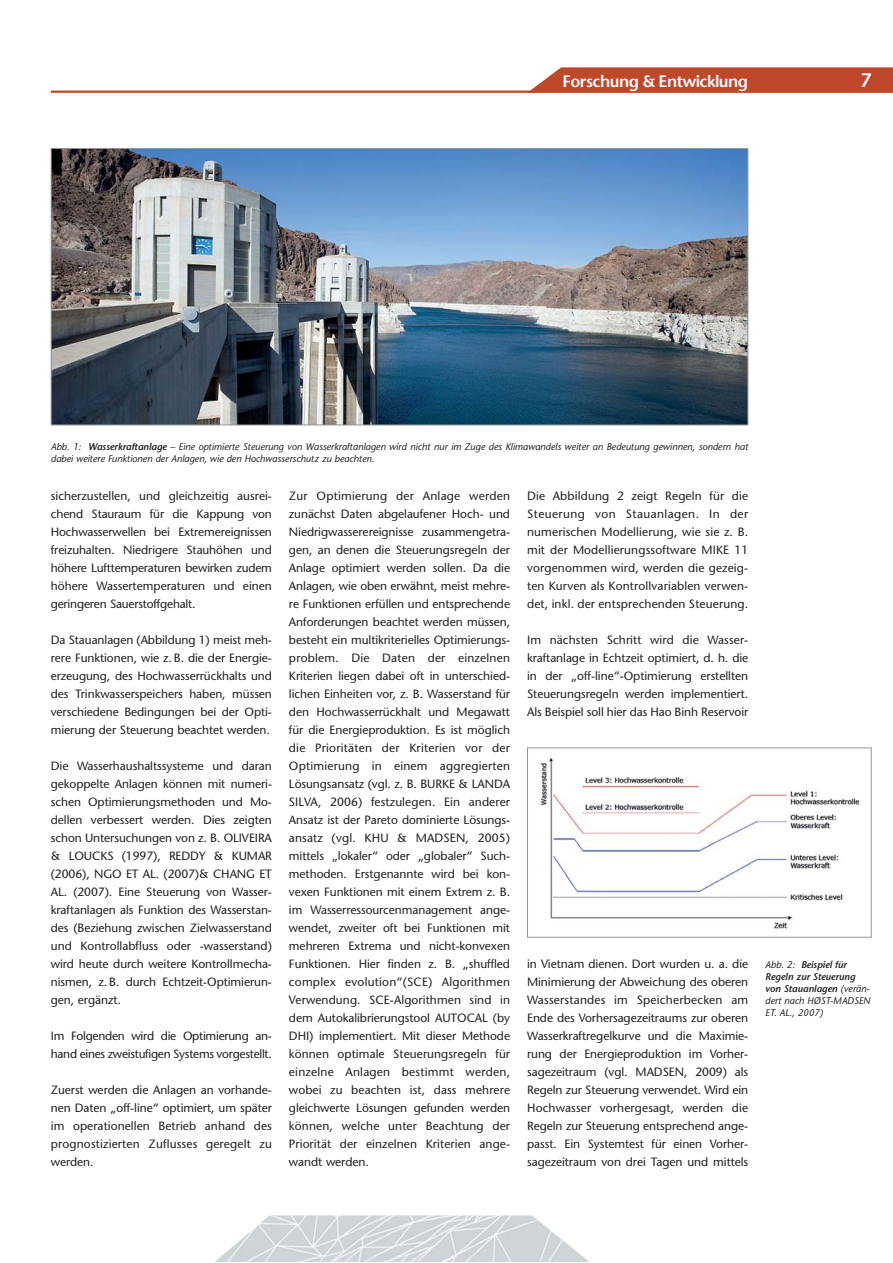
<style>
.page{position:relative;width:893px;height:1263px;background:#fff}
.page>*{position:absolute;margin:0;border:0;box-sizing:border-box;transform-origin:0 0}
.t1{font:600 19.5px "Stone Sans";color:#fff}
.t2{font:600 16.5px "Stone Sans";letter-spacing:-.03em;color:#fff}
.t3{font:12px/18px "Stone Sans";letter-spacing:-.005em;color:#231f20;text-align:justify}
.t4{font:12px/18px "Stone Sans";letter-spacing:-.025em;color:#231f20}
.t5{font:italic 9.75px/12px "Stone Sans";letter-spacing:-.005em;color:#231f20}
.s1{font-weight:600}
</style>
<div class="page">
<hr style="left:51px;top:91px;width:484px;height:2px;background:#bf472c">
<svg style="left:527px;top:67px;width:365px;height:26px;background:#c35239"></svg>
<img style="left:215px;top:1215px;width:374px;height:47px">
<img style="left:53px;top:150px;width:693px;height:273px">
<div style="left:51px;top:148px;width:697px;height:277px;border:1px solid #939598"></div>
<img style="left:540px;top:758px;width:320px;height:171px">
<div style="left:527px;top:748px;width:344px;height:190px;border:1px solid #939598"></div>
<h2 class="t2" style="left:562px;top:74px;width:187px">Forschung &amp; Entwicklung</h2>
<h1 class="t1" style="left:860px;top:73px;width:13px">7</h1>
<p class="t5" style="left:51px;top:442px;width:699px">Abb. 1: <span class="s1">Wasserkraftanlage</span> – Eine optimierte Steuerung von Wasser kraft anlagen wird nicht nur im Zuge des Klima wandels weiter an Bedeutung gewinnen, sondern hat dabei weitere Funktionen der Anlagen, wie den Hochwasserschutz zu beachten.</p>
<p class="t3" style="left:51px;top:488px;width:223px">sicherzustellen, und gleich zeitig ausrei&shy;chend Stauraum für die Kappung von Hochwasserwellen bei Extremereignissen freizuhalten. Niedrigere Stauhöhen und höhere Lufttemperaturen bewirken zudem höhere Wassertempe raturen und einen geringeren Sauer stoff gehalt.</p>
<p class="t3" style="left:51px;top:632px;width:223px">Da Stauanlagen (Abbildung 1) meist meh&shy;rere Funktionen, wie z. B. die der Ener gie - erzeugung, des Hochwasser rück halts und des Trinkwasserspeichers haben, müssen verschiedene Bedingungen bei der Opti - mierung der Steuerung beachtet werden.</p>
<p class="t3" style="left:51px;top:758px;width:223px">Die Wasserhaushaltssysteme und daran gekoppelte Anlagen können mit numeri&shy;schen Optimierungsmethoden und Mo - dellen verbessert werden. Dies zeigten schon Untersuchungen von z. B. OLIVEIRA &amp; LOUCKS (1997), REDDY &amp; KUMAR (2006), NGO ET AL. (2007)&amp; CHANG ET AL. (2007). Eine Steuerung von Wasser - kraftanlagen als Funktion des Wasser stan - des (Beziehung zwischen Zielwasserstand und Kontrollabfluss oder -wasserstand) wird heute durch weitere Kontroll mecha - nismen, z. B. durch Echtzeit-Optimie run - gen, ergänzt.</p>
<p class="t4" style="left:51px;top:1028px;width:223px">Im Folgenden wird die Optimierung an - hand eines zweistufigen Systems vorgestellt.</p>
<p class="t3" style="left:51px;top:1082px;width:223px">Zuerst werden die Anlagen an vorhande&shy;nen Daten „off-line“ optimiert, um später im operationellen Betrieb anhand des prognostizierten Zuflusses geregelt zu werden.</p>
<p class="t3" style="left:289px;top:488px;width:223px">Zur Optimierung der Anlage werden zunächst Daten abgelaufener Hoch- und Niedrigwasserereignisse zusammengetra&shy;gen, an denen die Steuerungsregeln der Anlage optimiert werden sollen. Da die Anlagen, wie oben erwähnt, meist mehre&shy;re Funktionen erfüllen und entsprechende Anforderungen beachtet werden müssen, besteht ein multikriterielles Optimierungs - problem. Die Daten der einzelnen Kriterien liegen dabei oft in unterschied - lichen Einheiten vor, z. B. Wasserstand für den Hochwasserrückhalt und Megawatt für die Energieproduktion. Es ist möglich die Prioritäten der Kriterien vor der Optimierung in einem aggregierten Lösungsansatz (vgl. z. B. BURKE &amp; LANDA SILVA, 2006) festzulegen. Ein anderer Ansatz ist der Pareto dominierte Lösungs - ansatz (vgl. KHU &amp; MADSEN, 2005) mittels „lokaler“ oder „globaler“ Such - methoden. Erstgenannte wird bei kon - vexen Funktionen mit einem Extrem z. B. im Wasserressourcenmanagement ange&shy;wendet, zweiter oft bei Funktionen mit mehreren Extrema und nicht-konvexen Funktio nen. Hier finden z. B. „shuffled complex evolution“(SCE) Algorithmen Verwen dung. SCE-Algorithmen sind in dem Autokalibrierungstool AUTOCAL (by DHI) implementiert. Mit dieser Methode können optimale Steuerungsregeln für einzelne Anlagen bestimmt werden, wobei zu beachten ist, dass mehrere gleichwerte Lösungen gefunden werden können, welche unter Beachtung der Priorität der einzelnen Kriterien ange&shy;wandt werden.</p>
<p class="t3" style="left:527px;top:488px;width:223px">Die Abbildung 2 zeigt Regeln für die Steuerung von Stauanlagen. In der numerischen Modellierung, wie sie z. B. mit der Modellierungssoftware MIKE 11 vorgenommen wird, werden die gezeig&shy;ten Kurven als Kontroll variablen verwen&shy;det, inkl. der entsprechenden Steuerung.</p>
<p class="t3" style="left:527px;top:632px;width:223px">Im nächsten Schritt wird die Wasser - kraftanlage in Echtzeit optimiert, d. h. die in der „off-line“-Optimierung erstellten Steuerungsregeln werden implementiert.<br>Als Beispiel soll hier das Hao Binh Reservoir</p>
<p class="t3" style="left:527px;top:956px;width:223px">in Vietnam dienen. Dort wurden u. a. die Minimierung der Abweichung des oberen Wasserstandes im Speicherbecken am Ende des Vorhersagezeitraums zur oberen Wasserkraftregelkurve und die Maximie - rung der Energieproduktion im Vorher - sagezeitraum (vgl. MADSEN, 2009) als Regeln zur Steuerung verwendet. Wird ein Hochwasser vorhergesagt, werden die Regeln zur Steuerung entsprechend ange&shy;passt. Ein Systemtest für einen Vorher - sagezeitraum von drei Tagen und mittels</p>
<p class="t5" style="left:765px;top:959px;width:107px">Abb. 2: <span class="s1">Beispiel für<br>Regeln zur Steuerung von Stauanlagen</span> (verän&shy;dert nach HØST-MADSEN<br>ET. AL., 2007)</p>
</div>
